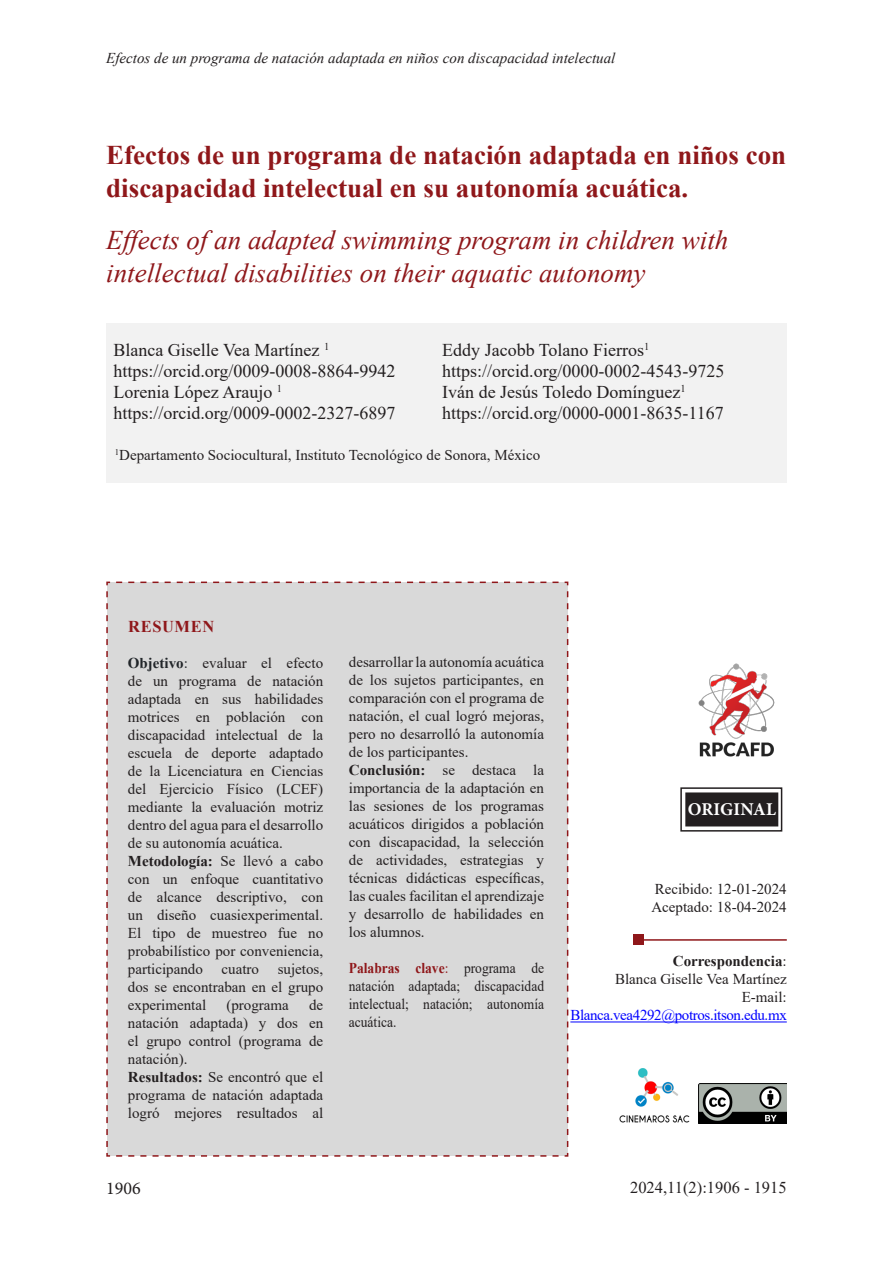
<style>
.page{position:relative;width:893px;height:1263px;background:#fff}
.page>*{position:absolute;margin:0;border:0;box-sizing:border-box;transform-origin:0 0}
.tit_art{font:italic 27px/32.4px "Times New Roman";color:#8f171a}
.tit_art-2{font:700 27px/32.4px "Times New Roman";color:#8f171a}
.autores{font:18px "Times New Roman";color:#231f20}
.t1{font:700 18px "Minion Pro";letter-spacing:.01em;color:#fff}
.t2{font:18px "Minion Pro";color:#231f20}
.t3{font:16.5px "Times New Roman";color:#231f20}
.t4{font:700 16.5px "Times New Roman";letter-spacing:.035em;color:#8f171a}
.t5{font:15px/18px "Times New Roman";color:#231f20;text-align:justify}
.t6{font:15px/18px "Times New Roman";color:#231f20;text-align:justify;scale:.9 1}
.t7{font:italic 15px "Times New Roman";color:#231f20}
.t8{font:15px "Times New Roman";letter-spacing:-.025em;color:#00f}
.t9{font:700 15px "Times New Roman";color:#231f20}
.s1{font-weight:700;color:#212529}
.s2{color:#212529}
.s3{font-weight:700}
.s4{font-weight:700;color:#8f171a}
.s5{color:#8f171a}
.s6{font-weight:400}
</style>
<div class="page">
<div style="left:106px;top:323px;width:681px;height:159px;background:#f2f2f2"></div>
<div style="left:106px;top:581px;width:463px;height:576px;background:#d9d9d9"></div>
<div style="left:680px;top:787px;width:102px;height:44px;border:2px solid #231f20"></div>
<div style="left:686px;top:793px;width:91px;height:33px;background:#231f20"></div>
<div style="left:685px;top:792px;width:93px;height:34px;border:2px solid #231f20"></div>
<img style="left:698px;top:663px;width:77px;height:94px">
<hr style="left:570px;top:1021px;width:217px;height:1px;background:#00f">
<img style="left:698px;top:1083px;width:89px;height:40px">
<div style="left:633px;top:935px;width:11px;height:10px;background:#8f171a"></div>
<hr style="left:644px;top:939px;width:143px;height:2px;background:#8f171a">
<img style="left:619px;top:1068px;width:71px;height:55px">
<p class="t7" style="left:106px;top:47px;width:510px">Efectos de un programa de natación adaptada en niños con discapacidad intelectual</p>
<p class="tit_art-2" style="left:106px;top:138px;width:681px">Efectos de un programa de natación adaptada en niños con discapacidad intelectual en su autonomía acuática.</p>
<p class="tit_art" style="left:106px;top:223px;width:623px">Effects of an adapted swimming program in children with intellectual disabilities on their aquatic autonomy</p>
<p class="autores" style="left:113px;top:337px;width:217px">Blanca Giselle Vea Martínez <sup>1</sup></p>
<p class="autores" style="left:113px;top:358px;width:284px">https://orcid.org/0009-0008-8864-9942</p>
<p class="autores" style="left:113px;top:379px;width:170px">Lorenia López Araujo <sup>1</sup></p>
<p class="autores" style="left:113px;top:400px;width:284px">https://orcid.org/0009-0002-2327-6897</p>
<p class="autores" style="left:442px;top:337px;width:209px">Eddy Jacobb Tolano Fierros<sup>1</sup></p>
<p class="autores" style="left:442px;top:358px;width:284px">https://orcid.org/0000-0002-4543-9725</p>
<p class="autores" style="left:442px;top:379px;width:245px">Iván de Jesús Toledo Domínguez<sup>1</sup></p>
<p class="autores" style="left:442px;top:400px;width:283px">https://orcid.org/0000-0001-8635-1167</p>
<p class="t5" style="left:115px;top:445px;width:427px"><sup>1</sup>Departamento Sociocultural, Instituto Tecnológico de Sonora, México</p>
<p class="t4" style="left:128px;top:615px;width:87px">RESUMEN</p>
<p class="t5" style="left:128px;top:654px;width:197px"><span class="s1">Objetivo</span><span class="s2">:</span> evaluar el efecto de un programa de natación adaptada en sus habilidades motrices en población con discapacidad intelectual de la escuela de deporte adaptado de la Licenciatura en Ciencias del Ejercicio Físico (LCEF) mediante la evaluación motriz dentro del agua para el desarrollo de su autonomía acuática.</p>
<p class="t5" style="left:128px;top:852px;width:197px"><span class="s3">Metodología:</span> Se llevó a cabo con un enfoque cuantitativo de alcance descriptivo, con un diseño cuasiexperimental.<br>El tipo de muestreo fue no probabilístico por conveniencia, participando cuatro sujetos, dos se encontraban en el grupo experimental</p>
<p class="t5" style="left:128px;top:996px;width:197px;text-indent:181px">de natación adaptada) y dos en el grupo control (programa de natación).</p>
<p class="t5" style="left:128px;top:1068px;width:197px"><span class="s3">Resultados:</span> Se encontró que el programa de natación adaptada logró mejores resultados al</p>
<p class="t5" style="left:226px;top:996px;width:64px">(programa</p>
<p class="t5" style="left:349px;top:653px;width:197px">desarrollar la autonomía acuática de los sujetos participantes, en comparación con el programa de natación, el cual logró mejoras, pero no desarrolló la autonomía de los participantes.</p>
<p class="t5" style="left:349px;top:761px;width:197px"><span class="s3">Conclusión:</span> se destaca la importancia de la adaptación en las sesiones de los programas acuáticos dirigidos a población con discapacidad, la selección de actividades, estrategias y técnicas didácticas específicas, las cuales facilitan el aprendizaje y desarrollo de habilidades en los alumnos.</p>
<p class="t6" style="left:349px;top:959px;width:218px"><span class="s4">Palabras clave</span><span class="s5">:</span> programa de natación adaptada; discapacidad intelectual; natación; autonomía acuática.</p>
<p class="t1" style="left:688px;top:799px;width:90px">ORIGINAL</p>
<p class="t5" style="left:655px;top:880px;width:134px">Recibido: 12-01-2024</p>
<p class="t5" style="left:651px;top:898px;width:137px">Aceptado: 18-04-2024</p>
<p class="t9" style="left:673px;top:950px;width:115px">Correspondencia<span class="s6">:</span></p>
<p class="t5" style="left:615px;top:970px;width:173px">Blanca Giselle Vea Martínez</p>
<p class="t5" style="left:742px;top:988px;width:46px">E-mail:</p>
<p class="t8" style="left:570px;top:1005px;width:218px">Blanca.vea4292@potros.itson.edu.mx</p>
<p class="t2" style="left:106px;top:1176px;width:36px">1906</p>
<p class="t3" style="left:630px;top:1175px;width:158px">2024,11(2):1906 - 1915</p>
</div>
